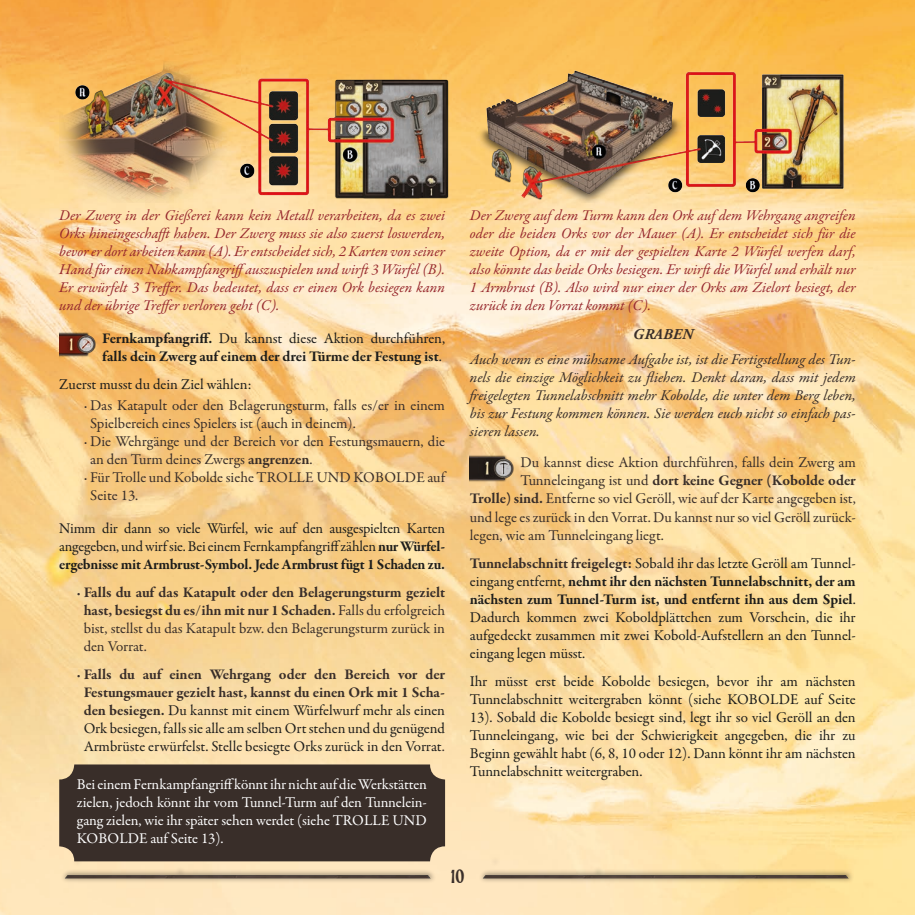
<style>
.page{position:relative;width:915px;height:915px;background:#fff}
.page>*{position:absolute;margin:0;border:0;box-sizing:border-box;transform-origin:0 0}
.t1{font:17.5px "Cageworld";color:#392e29}
.Texto{font:15px/18px "Garamond Premr Pro";letter-spacing:-.005em;color:#1d1d1b;text-align:justify}
.Ejemplos{font:italic 15px/18px "Garamond Premr Pro";color:#97282d;text-align:justify}
.Texto-2{font:15px/18px "Garamond Premr Pro";color:#392e29}
.Cursivas{font:italic 15px/18px "Garamond Premr Pro";color:#392e29;text-align:justify}
.Texto-3{font:700 15px/18px "Garamond Premr Pro";letter-spacing:-.005em;color:#392e29;text-align:justify}
.Text_im_braunen_Kast{font:15px/18px "Garamond Premr Pro";letter-spacing:-.005em;color:#fff;text-align:justify}
.Texto-4{font:700 15px/18px "Garamond Premr Pro";letter-spacing:-.01em;color:#1d1d1b}
.Überschrift_3__fett{font:italic 700 15px "Adobe Garamond Pro";letter-spacing:.015em;color:#392e29}
.s1{font-weight:400}
.s2{font-weight:700}
.s3{font-weight:700;color:#392e29}
.s4{color:#392e29}
</style>
<div class="page">
<img style="left:0;top:0;width:914px;height:914px">
<img style="left:59px;top:854px;width:378px;height:60px">
<img style="left:477px;top:854px;width:378px;height:60px">
<img style="left:59px;top:62px;width:391px;height:140px">
<img style="left:59px;top:332px;width:36px;height:25px">
<div style="left:59px;top:764px;width:386px;height:97px;background:#392e29;border-radius:15px"></div>
<img style="left:469px;top:59px;width:391px;height:143px">
<img style="left:469px;top:454px;width:44px;height:28px">
<p class="Ejemplos" style="left:59px;top:207px;width:387px">Der Zwerg in der Gießerei kann kein Metall verarbeiten, da es zwei Orks hineingeschafft haben. Der Zwerg muss sie also zuerst loswerden, bevor er dort arbeiten kann (A). Er entscheidet sich, 2 Karten von seiner Hand für einen Nahkampfangriffauszuspielen und wirft 3 Würfel (B).<br>Er erwürfelt 3 Treffer. Das bedeutet, dass er einen Ork besiegen kann und der übrige Treffer verloren geht (C).</p>
<p class="Texto-4" style="left:102px;top:329px;width:344px">Fernkampfangriff. <span class="s1">Du kannst diese Aktion durchführen, </span>falls dein Zwerg auf einem der drei Türme der Festung ist<span class="s1">.</span></p>
<p class="Texto" style="left:59px;top:375px;width:194px">Zuerst musst du dein Ziel wählen:</p>
<p class="Texto-2" style="left:90px;top:396px;width:356px;text-indent:-6px">· Das Katapult oder den Belagerungsturm, falls es/er in einem<br>Spielbereich eines Spielers ist (auch in deinem).</p>
<p class="Texto-2" style="left:90px;top:432px;width:356px;text-indent:-6px">· Die Wehrgänge und der Bereich vor den Festungsmauern, die an den Turm deines Zwergs <span class="s2">angrenzen</span>.</p>
<p class="Texto-2" style="left:90px;top:468px;width:356px;text-indent:-6px">· Für Trolle und Kobolde siehe TROLLE UND KOBOLDE auf<br>Seite 13.</p>
<p class="Texto" style="left:59px;top:519px;width:387px">Nimm dir dann so viele Würfel, wie auf den ausgespielten Karten angegeben, und wirf sie. Bei einem Fernkampfangriff zählen <span class="s2">nur Würfel&shy;ergebnisse mit Armbrust-Symbol. Jede Armbrust fügt 1 Schaden zu.</span></p>
<p class="Texto-3" style="left:84px;top:583px;width:363px;text-indent:-7px">· Falls du auf das Katapult oder den Belagerungsturm gezielt hast, besiegst du es/ihn mit nur 1 Schaden. <span class="s1">Falls du erfolgreich bist, stellst du das Katapult bzw. den Belagerungsturm zurück in den Vorrat.</span></p>
<p class="Texto" style="left:77px;top:665px;width:369px;text-align:center"><span class="s3">· Falls du auf einen Wehrgang oder den Bereich vor der Festungsmauer gezielt hast, kannst du einen Ork mit 1 Scha&shy;den besiegen.</span> Du kannst mit einem Würfelwurf mehr als einen Ork besiegen, falls sie alle am selben Ort stehen und du genügend Armbrüste erwürfelst. Stelle besiegte Orks zurück in den Vorrat<span class="s4">.</span></p>
<p class="Text_im_braunen_Kast" style="left:77px;top:775px;width:351px">Bei einem Fernkampfangriff könnt ihr nicht auf die Werkstätten zielen, jedoch könnt ihr vom Tunnel-Turm auf den Tunnelein&shy;gang zielen, wie ihr später sehen werdet (siehe TROLLE UND KOBOLDE auf Seite 13).</p>
<p class="Ejemplos" style="left:469px;top:207px;width:387px">Der Zwerg auf dem Turm kann den Ork auf dem Wehrgang angreifen oder die beiden Orks vor der Mauer (A). Er entscheidet sich für die zweite Option, da er mit der gespielten Karte 2 Würfel werfen darf, also könnte das beide Orks besiegen. Er wirft die Würfel und erhält nur 1 Armbrust (B). Also wird nur einer der Orks am Zielort besiegt, der zurück in den Vorrat kommt (C).</p>
<p class="Überschrift_3__fett" style="left:632px;top:325px;width:62px">GRABEN</p>
<p class="Cursivas" style="left:469px;top:351px;width:387px">Auch wenn es eine mühsame Aufgabe ist, ist die Fertigstellung des Tun&shy;nels die einzige Möglichkeit zu fliehen. Denkt daran, dass mit jedem freigelegten Tunnelabschnitt mehr Kobolde, die unter dem Berg leben, bis zur Festung kommen können. Sie werden euch nicht so einfach pas&shy;sieren lassen.</p>
<p class="Texto-2" style="left:520px;top:454px;width:337px">Du kannst diese Aktion durchführen, falls dein Zwerg am</p>
<p class="Texto-3" style="left:520px;top:472px;width:336px"><span class="s1">Tunneleingang ist und</span> dort keine Gegner (Kobolde oder</p>
<p class="Texto-2" style="left:469px;top:490px;width:387px"><span class="s2">Trolle) sind.</span> Entferne so viel Geröll, wie auf der Karte angegeben ist,</p>
<p class="Texto-2" style="left:469px;top:508px;width:387px">und lege es zurück in den Vorrat. Du kannst nur so viel Geröll zurück-</p>
<p class="Texto-2" style="left:469px;top:526px;width:195px">legen, wie am Tunneleingang liegt.</p>
<p class="Texto" style="left:469px;top:554px;width:387px"><span class="s3">Tunnelabschnitt freigelegt:</span> Sobald ihr das letzte Geröll am Tunnel&shy;eingang entfernt, <span class="s2">nehmt ihr den nächsten Tunnelabschnitt, der am nächsten zum Tunnel-Turm ist, und entfernt ihn aus dem Spiel</span>.<br>Dadurch kommen zwei Koboldplättchen zum Vorschein, die ihr aufgedeckt zusammen mit zwei Kobold-Aufstellern an den Tunnel&shy;eingang legen müsst.</p>
<p class="Texto" style="left:469px;top:672px;width:387px">Ihr müsst erst beide Kobolde besiegen, bevor ihr am nächsten Tunnelabschnitt weitergraben könnt (siehe KOBOLDE auf Seite 13). Sobald die Kobolde besiegt sind, legt ihr so viel Geröll an den Tunneleingang, wie bei der Schwierigkeit angegeben, die ihr zu Beginn gewählt habt (6, 8, 10 oder 12). Dann könnt ihr am nächsten Tunnelabschnitt weitergraben.</p>
<p class="t1" style="left:450px;top:867px;width:15px">10</p>
</div>
